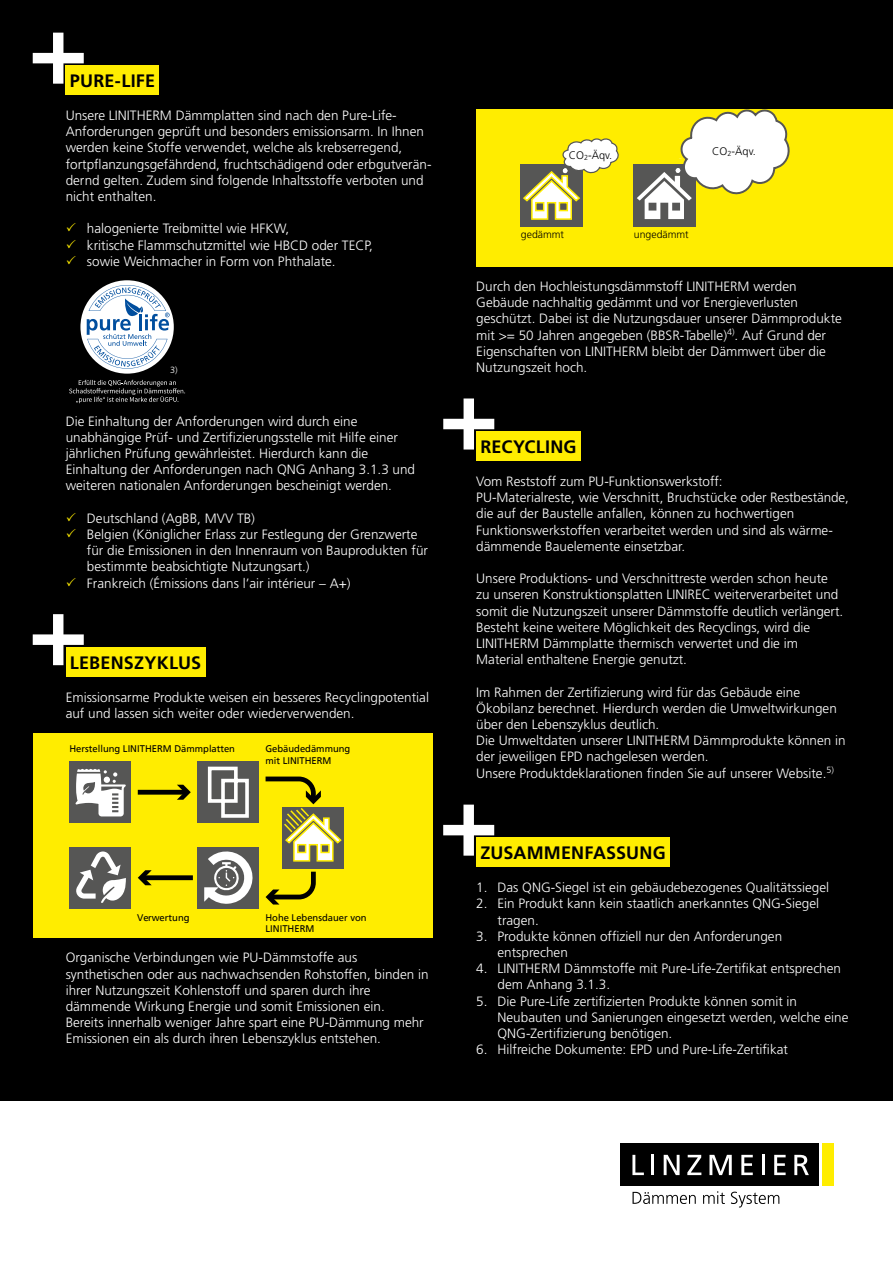
<style>
.page{position:relative;width:893px;height:1263px;background:#fff}
.page>*{position:absolute;margin:0;border:0;box-sizing:border-box;transform-origin:0 0}
.t1{font:700 18px "Frutiger LT";letter-spacing:.01em;color:#000}
.t2{font:300 13.5px/16.2px "Frutiger LT";color:#fff}
.t3{font:300 10.95px "Frutiger LT";color:#000}
.t4{font:300 10.5px "Frutiger LT";color:#000}
.t5{font:9.6px/11.6px "Frutiger CE";color:#000}
.t6{font:300 9px "Frutiger LT";color:#fff}
.s1{color:#ffed00}
</style>
<div class="page">
<div style="left:0;top:0;width:893px;height:1100px;background:#000"></div>
<svg style="left:632px;top:1192px;width:64px;height:12px"></svg>
<svg style="left:703px;top:1191px;width:22px;height:13px"></svg>
<svg style="left:731px;top:1191px;width:48px;height:16px"></svg>
<div style="left:621px;top:1144px;width:198px;height:42px;background:#000"></div>
<svg style="left:632px;top:1155px;width:12px;height:20px"></svg>
<hr style="left:651px;top:1155px;width:3px;height:20px;background:#fff">
<svg style="left:664px;top:1155px;width:16px;height:20px"></svg>
<svg style="left:687px;top:1155px;width:14px;height:20px"></svg>
<svg style="left:709px;top:1155px;width:23px;height:20px"></svg>
<svg style="left:741px;top:1155px;width:12px;height:20px"></svg>
<hr style="left:762px;top:1155px;width:3px;height:20px;background:#fff">
<svg style="left:774px;top:1155px;width:12px;height:20px"></svg>
<svg style="left:794px;top:1155px;width:15px;height:20px"></svg>
<div style="left:822px;top:1144px;width:11px;height:42px;background:#ffed00"></div>
<div style="left:66px;top:66px;width:93px;height:29px;background:#ffed00"></div>
<svg style="left:33px;top:33px;width:51px;height:51px"></svg>
<div style="left:66px;top:647px;width:139px;height:30px;background:#ffed00"></div>
<svg style="left:33px;top:614px;width:51px;height:51px"></svg>
<div style="left:33px;top:733px;width:400px;height:205px;background:#ffed00"></div>
<div style="left:476px;top:109px;width:417px;height:158px;background:#ffed00"></div>
<div style="left:476px;top:431px;width:105px;height:30px;background:#ffed00"></div>
<svg style="left:443px;top:398px;width:51px;height:51px"></svg>
<div style="left:476px;top:837px;width:194px;height:30px;background:#ffed00"></div>
<svg style="left:443px;top:805px;width:51px;height:51px"></svg>
<svg style="left:80px;top:280px;width:94px;height:94px"></svg>
<svg style="left:87px;top:285px;width:83px;height:84px;background:#b8c6d4"></svg>
<svg style="left:69px;top:380px;width:116px;height:23px"></svg>
<div style="left:198px;top:761px;width:61px;height:62px;background:#565655"></div>
<div style="left:198px;top:847px;width:61px;height:61px;background:#565655"></div>
<div style="left:70px;top:847px;width:61px;height:61px;background:#565655"></div>
<svg style="left:76px;top:851px;width:50px;height:52px"></svg>
<div style="left:70px;top:761px;width:61px;height:62px;background:#565655"></div>
<svg style="left:75px;top:769px;width:51px;height:47px"></svg>
<div style="left:138px;top:790px;width:48px;height:5px;background:#000"></div>
<svg style="left:177px;top:785px;width:14px;height:15px"></svg>
<div style="left:143px;top:875px;width:50px;height:5px;background:#000"></div>
<svg style="left:138px;top:870px;width:14px;height:15px"></svg>
<svg style="left:204px;top:766px;width:139px;height:138px"></svg>
<div style="left:520px;top:164px;width:63px;height:63px;background:#565655"></div>
<svg style="left:523px;top:138px;width:96px;height:82px"></svg>
<div style="left:633px;top:164px;width:62px;height:63px;background:#565655"></div>
<svg style="left:637px;top:109px;width:153px;height:110px"></svg>
<h1 class="t1" style="left:70px;top:70px;width:87px">PURE-LIFE</h1>
<p class="t2" style="left:66px;top:107px;width:367px">Unsere LINITHERM Dämmplatten sind nach den Pure-Life-Anforderungen geprüft und besonders emissionsarm. In Ihnen werden keine Stoffe verwendet, welche als krebserregend, fortpflanzungsgefährdend, fruchtschädigend oder erbgutverän&shy;dernd gelten. Zudem sind folgende Inhaltsstoffe verboten und nicht enthalten.</p>
<p class="t2" style="left:66px;top:221px;width:225px"><span class="s1">✓</span> halogenierte Treibmittel wie HFKW,</p>
<p class="t2" style="left:66px;top:237px;width:309px"><span class="s1">✓</span> kritische Flammschutzmittel wie HBCD oder TECP,</p>
<p class="t2" style="left:66px;top:253px;width:272px"><span class="s1">✓</span> sowie Weichmacher in Form von Phthalate.</p>
<p class="t6" style="left:170px;top:365px;width:9px">3)</p>
<p class="t2" style="left:66px;top:413px;width:351px">Die Einhaltung der Anforderungen wird durch eine unabhängige Prüf- und Zertifizierungsstelle mit Hilfe einer jährlichen Prüfung gewährleistet. Hierdurch kann die Einhaltung der Anforderungen nach QNG Anhang 3.1.3 und weiteren nationalen Anforderungen bescheinigt werden.</p>
<p class="t2" style="left:66px;top:510px;width:191px"><span class="s1">✓</span> Deutschland (AgBB, MVV TB)</p>
<p class="t2" style="left:87px;top:526px;width:343px;text-indent:-21px"><span class="s1">✓</span> Belgien (Königlicher Erlass zur Festlegung der Grenzwerte für die Emissionen in den Innenraum von Bauprodukten für bestimmte beabsichtigte Nutzungsart.)</p>
<p class="t2" style="left:66px;top:575px;width:286px"><span class="s1">✓</span> Frankreich (Émissions dans l’air intérieur – A+)</p>
<h1 class="t1" style="left:70px;top:652px;width:133px">LEBENSZYKLUS</h1>
<p class="t2" style="left:66px;top:689px;width:365px">Emissionsarme Produkte weisen ein besseres Recyclingpotential auf und lassen sich weiter oder wiederverwenden.</p>
<p class="t5" style="left:69px;top:743px;width:167px">Herstellung LINITHERM Dämmplatten</p>
<p class="t5" style="left:266px;top:743px;width:86px">Gebäudedämmung mit LINITHERM</p>
<p class="t5" style="left:137px;top:911px;width:54px">Verwertung</p>
<p class="t5" style="left:266px;top:911px;width:103px">Hohe Lebensdauer von<br>LINITHERM</p>
<p class="t2" style="left:66px;top:950px;width:364px">Organische Verbindungen wie PU-Dämmstoffe aus synthetischen oder aus nachwachsenden Rohstoffen, binden in ihrer Nutzungszeit Kohlenstoff und sparen durch ihre dämmende Wirkung Energie und somit Emissionen ein.<br>Bereits innerhalb weniger Jahre spart eine PU-Dämmung mehr Emissionen ein als durch ihren Lebenszyklus entstehen.</p>
<p class="t3" style="left:569px;top:149px;width:45px">CO<sub>2</sub>-Äqv.</p>
<p class="t3" style="left:712px;top:145px;width:45px">CO<sub>2</sub>-Äqv.</p>
<p class="t4" style="left:521px;top:228px;width:45px">gedämmt</p>
<p class="t4" style="left:634px;top:228px;width:56px">ungedämmt</p>
<p class="t2" style="left:476px;top:278px;width:367px">Durch den Hochleistungsdämmstoff LINITHERM werden Gebäude nachhaltig gedämmt und vor Energieverlusten geschützt. Dabei ist die Nutzungsdauer unserer Dämmprodukte mit &gt;= 50 Jahren angegeben (BBSR-Tabelle)<sup>4)</sup>. Auf Grund der Eigenschaften von LINITHERM bleibt der Dämmwert über die Nutzungszeit hoch.</p>
<h1 class="t1" style="left:480px;top:436px;width:98px">RECYCLING</h1>
<p class="t2" style="left:476px;top:473px;width:374px">Vom Reststoff zum PU-Funktionswerkstoff:<br>PU-Materialreste, wie Verschnitt, Bruchstücke oder Restbestände, die auf der Baustelle anfallen, können zu hochwertigen Funktionswerkstoffen verarbeitet werden und sind als wärme&shy;dämmende Bauelemente einsetzbar.</p>
<p class="t2" style="left:476px;top:571px;width:369px">Unsere Produktions- und Verschnittreste werden schon heute zu unseren Konstruktionsplatten LINIREC weiterverarbeitet und somit die Nutzungszeit unserer Dämmstoffe deutlich verlängert.<br>Besteht keine weitere Möglichkeit des Recyclings, wird die LINITHERM Dämmplatte thermisch verwertet und die im Material enthaltene Energie genutzt.</p>
<p class="t2" style="left:476px;top:684px;width:371px">Im Rahmen der Zertifizierung wird für das Gebäude eine Ökobilanz berechnet. Hierdurch werden die Umweltwirkungen über den Lebenszyklus deutlich.<br>Die Umweltdaten unserer LINITHERM Dämmprodukte können in der jeweiligen EPD nachgelesen werden.<br>Unsere Produktdeklarationen finden Sie auf unserer Website.<sup>5)</sup></p>
<h1 class="t1" style="left:480px;top:842px;width:187px">ZUSAMMENFASSUNG</h1>
<p class="t2" style="left:476px;top:879px;width:354px">1. Das QNG-Siegel ist ein gebäudebezogenes Qualitätssiegel</p>
<p class="t2" style="left:498px;top:896px;width:323px;text-indent:-21px">2. Ein Produkt kann kein staatlich anerkanntes QNG-Siegel tragen.</p>
<p class="t2" style="left:498px;top:928px;width:286px;text-indent:-21px">3. Produkte können offiziell nur den Anforderungen entsprechen</p>
<p class="t2" style="left:498px;top:960px;width:345px;text-indent:-21px">4. LINITHERM Dämmstoffe mit Pure-Life-Zertifikat entsprechen dem Anhang 3.1.3.</p>
<p class="t2" style="left:498px;top:993px;width:352px;text-indent:-21px">5. Die Pure-Life zertifizierten Produkte können somit in<br>Neubauten und Sanierungen eingesetzt werden, welche eine<br>QNG-Zertifizierung benötigen.</p>
<p class="t2" style="left:476px;top:1041px;width:313px">6. Hilfreiche Dokumente: EPD und Pure-Life-Zertifikat</p>
</div>
